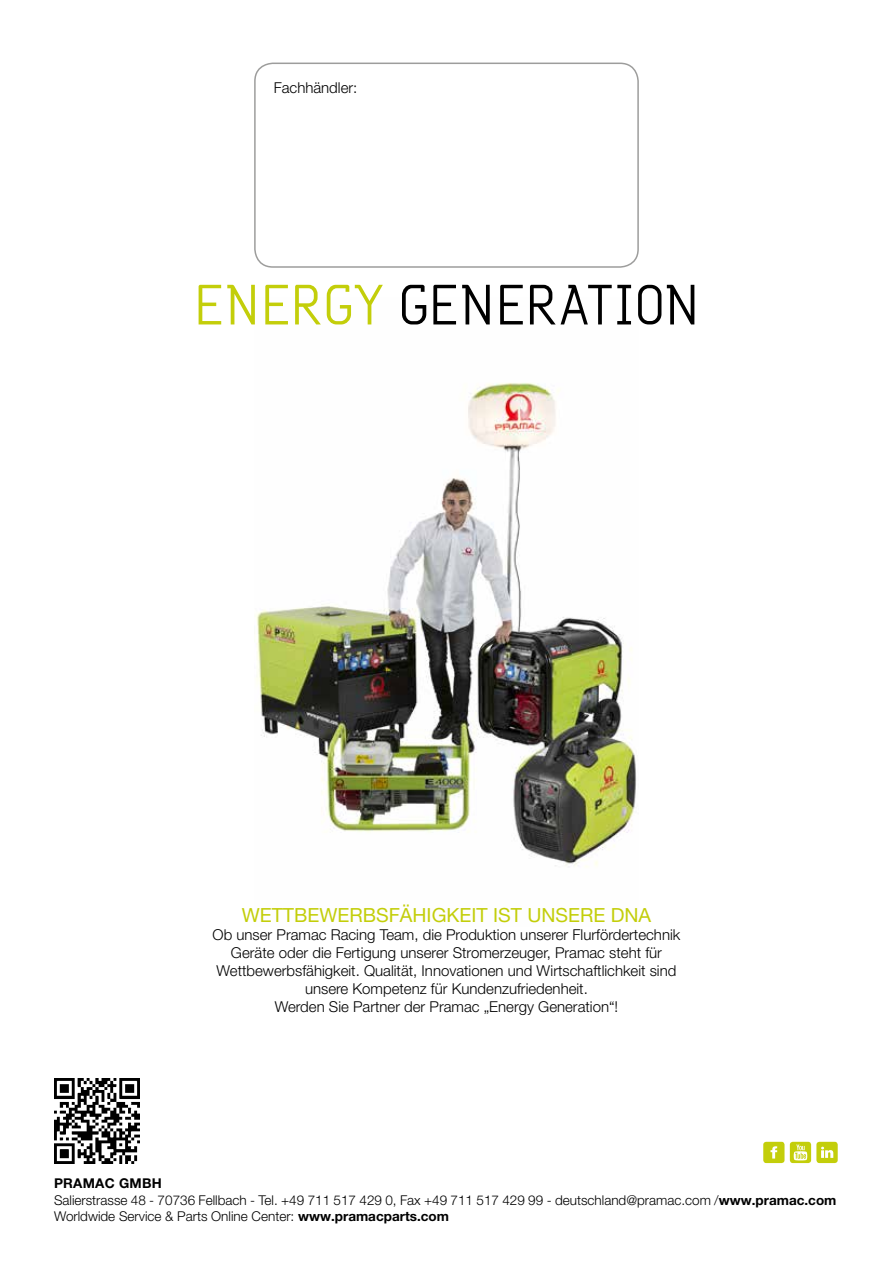
<style>
.page{position:relative;width:893px;height:1263px;background:#fff}
.page>*{position:absolute;margin:0;border:0;box-sizing:border-box;transform-origin:0 0}
.t1{font:19.5px "Helvetica Neue LT Pro";color:#c3ce0a}
.t2{font:300 15px/18px "Helvetica Neue LT Pro";color:#000;text-align:center}
.t3{font:300 13.5px/16.2px "Helvetica Neue LT Pro";color:#000}
.s1{font-weight:700}
</style>
<div class="page">
<img style="left:254px;top:324px;width:382px;height:543px">
<div style="left:254px;top:63px;width:385px;height:205px;border:2px solid #9d9d9c;border-radius:18px"></div>
<svg style="left:402px;top:285px;width:292px;height:39px"></svg>
<svg style="left:199px;top:285px;width:184px;height:39px"></svg>
<img style="left:54px;top:1078px;width:85px;height:85px">
<div style="left:763px;top:1142px;width:21px;height:21px;background:#c3ce0a;border-radius:3px"></div>
<svg style="left:770px;top:1146px;width:7px;height:12px"></svg>
<div style="left:816px;top:1142px;width:22px;height:21px;background:#c3ce0a;border-radius:3px"></div>
<svg style="left:821px;top:1147px;width:12px;height:11px"></svg>
<div style="left:790px;top:1142px;width:21px;height:21px;background:#c3ce0a;border-radius:3px"></div>
<svg style="left:794px;top:1144px;width:13px;height:16px"></svg>
<p class="t2" style="left:274px;top:78px;width:85px">Fachhändler:</p>
<h1 class="t1" style="left:242px;top:903px;width:411px">WETTBEWERBSFÄHIGKEIT IST UNSERE DNA</h1>
<p class="t2" style="left:213px;top:925px;width:469px">Ob unser Pramac Racing Team, die Produktion unserer Flurfördertechnik Geräte oder die Fertigung unserer Stromerzeuger, Pramac steht für Wettbewerbsfähigkeit. Qualität, Innovationen und Wirtschaftlichkeit sind unsere Kompetenz für Kundenzufriedenheit.<br>Werden Sie Partner der Pramac „Energy Generation“!</p>
<p class="t3" style="left:54px;top:1175px;width:784px"><span class="s1">PRAMAC GMBH<br></span>Salierstrasse 48 - 70736 Fellbach - Tel. +49 711 517 429 0, Fax +49 711 517 429 99 - deutschland@pramac.com /<span class="s1">www.pramac.com<br></span>Worldwide Service &amp; Parts Online Center: <span class="s1">www.pramacparts.com</span></p>
</div>
